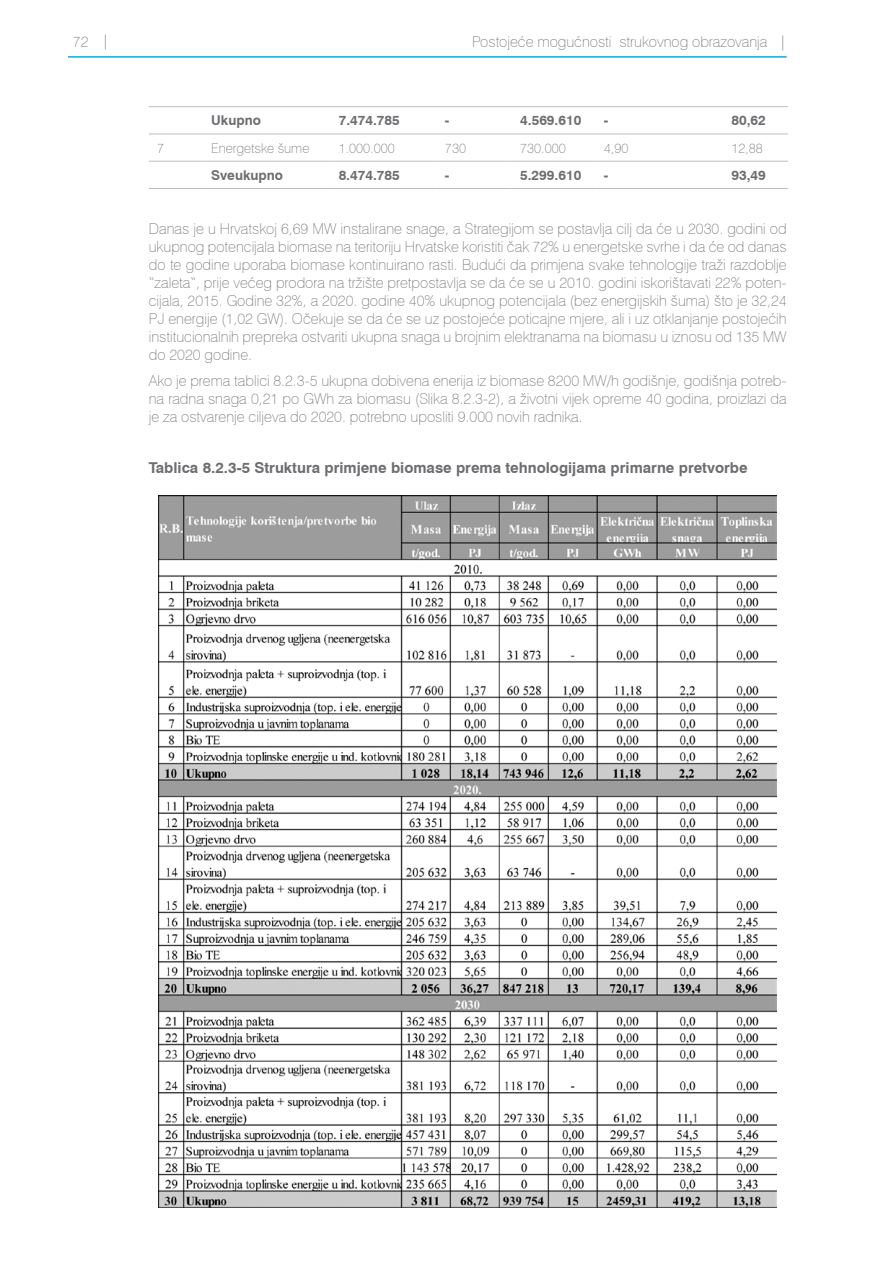
<style>
.page{position:relative;width:893px;height:1263px;background:#fff}
.page>*{position:absolute;margin:0;border:0;box-sizing:border-box;transform-origin:0 0}
.t1{font:100 15px/18px "Swiss 721 BT";color:#6d6e71;text-align:justify}
.t2{font:700 15px "Swiss 721 BT";color:#6d6e71}
.t3{font:700 13.5px "Swiss 721 BT";color:#6d6e71}
.t4{font:100 13.5px "Swiss 721 BT";color:#6d6e71}
</style>
<div class="page">
<hr style="left:68px;top:56px;width:719px;height:2px;background:#00aeef">
<hr style="left:149px;top:106px;width:54px;height:1px;background:#bcbec0">
<hr style="left:203px;top:106px;width:127px;height:1px;background:#bcbec0">
<hr style="left:330px;top:106px;width:106px;height:1px;background:#bcbec0">
<hr style="left:436px;top:106px;width:76px;height:1px;background:#bcbec0">
<hr style="left:512px;top:106px;width:83px;height:1px;background:#bcbec0">
<hr style="left:595px;top:106px;width:128px;height:1px;background:#bcbec0">
<hr style="left:723px;top:106px;width:65px;height:1px;background:#bcbec0">
<hr style="left:149px;top:134px;width:54px;height:1px;background:#bcbec0">
<hr style="left:203px;top:134px;width:127px;height:1px;background:#bcbec0">
<hr style="left:330px;top:134px;width:106px;height:1px;background:#bcbec0">
<hr style="left:436px;top:134px;width:76px;height:1px;background:#bcbec0">
<hr style="left:512px;top:134px;width:83px;height:1px;background:#bcbec0">
<hr style="left:595px;top:134px;width:128px;height:1px;background:#bcbec0">
<hr style="left:723px;top:134px;width:65px;height:1px;background:#bcbec0">
<hr style="left:149px;top:161px;width:54px;height:1px;background:#bcbec0">
<hr style="left:203px;top:161px;width:127px;height:1px;background:#bcbec0">
<hr style="left:330px;top:161px;width:106px;height:1px;background:#bcbec0">
<hr style="left:436px;top:161px;width:76px;height:1px;background:#bcbec0">
<hr style="left:512px;top:161px;width:83px;height:1px;background:#bcbec0">
<hr style="left:595px;top:161px;width:128px;height:1px;background:#bcbec0">
<hr style="left:723px;top:161px;width:65px;height:1px;background:#bcbec0">
<hr style="left:149px;top:188px;width:54px;height:1px;background:#bcbec0">
<hr style="left:203px;top:188px;width:127px;height:1px;background:#bcbec0">
<hr style="left:330px;top:188px;width:106px;height:1px;background:#bcbec0">
<hr style="left:436px;top:188px;width:76px;height:1px;background:#bcbec0">
<hr style="left:512px;top:188px;width:83px;height:1px;background:#bcbec0">
<hr style="left:595px;top:188px;width:128px;height:1px;background:#bcbec0">
<hr style="left:723px;top:188px;width:65px;height:1px;background:#bcbec0">
<img style="left:159px;top:495px;width:618px;height:713px">
<p class="t1" style="left:73px;top:33px;width:38px">72 |</p>
<p class="t1" style="left:472px;top:33px;width:316px">Postojeće mogućnosti strukovnog obrazovanja |</p>
<p class="t3" style="left:211px;top:111px;width:51px">Ukupno</p>
<p class="t3" style="left:339px;top:111px;width:63px">7.474.785</p>
<p class="t3" style="left:445px;top:111px;width:6px">-</p>
<p class="t3" style="left:520px;top:111px;width:63px">4.569.610</p>
<p class="t3" style="left:604px;top:111px;width:6px">-</p>
<p class="t3" style="left:731px;top:111px;width:36px">80,62</p>
<p class="t4" style="left:157px;top:140px;width:9px">7</p>
<p class="t4" style="left:211px;top:140px;width:100px">Energetske šume</p>
<p class="t4" style="left:339px;top:140px;width:58px">1.000.000</p>
<p class="t4" style="left:445px;top:140px;width:23px">730</p>
<p class="t4" style="left:520px;top:140px;width:47px">730.000</p>
<p class="t4" style="left:604px;top:140px;width:26px">4,90</p>
<p class="t4" style="left:731px;top:140px;width:33px">12,88</p>
<p class="t3" style="left:211px;top:166px;width:73px">Sveukupno</p>
<p class="t3" style="left:339px;top:166px;width:63px">8.474.785</p>
<p class="t3" style="left:445px;top:166px;width:6px">-</p>
<p class="t3" style="left:520px;top:166px;width:63px">5.299.610</p>
<p class="t3" style="left:604px;top:166px;width:6px">-</p>
<p class="t3" style="left:731px;top:166px;width:36px">93,49</p>
<p class="t1" style="left:149px;top:220px;width:639px">Danas je u Hrvatskoj 6,69 MW instalirane snage, a Strategijom se postavlja cilj da će u 2030. godini od ukupnog potencijala biomase na teritoriju Hrvatske koristiti čak 72% u energetske svrhe i da će od danas do te godine uporaba biomase kontinuirano rasti. Budući da primjena svake tehnologije traži razdoblje “zaleta“, prije većeg prodora na tržište pretpostavlja se da će se u 2010. godini iskorištavati 22% poten&shy;cijala, 2015. Godine 32%, a 2020. godine 40% ukupnog potencijala (bez energijskih šuma) što je 32,24<br>PJ energije (1,02 GW). Očekuje se da će se uz postojeće poticajne mjere, ali i uz otklanjanje postojećih institucionalnih prepreka ostvariti ukupna snaga u brojnim elektranama na biomasu u iznosu od 135 MW do 2020 godine.</p>
<p class="t1" style="left:149px;top:371px;width:639px">Ako je prema tablici 8.2.3-5 ukupna dobivena enerija iz biomase 8200 MW/h godišnje, godišnja potreb&shy;na radna snaga 0,21 po GWh za biomasu (Slika 8.2.3-2), a životni vijek opreme 40 godina, proizlazi da je za ostvarenje ciljeva do 2020. potrebno uposliti 9.000 novih radnika.</p>
<p class="t2" style="left:149px;top:457px;width:600px">Tablica 8.2.3-5 Struktura primjene biomase prema tehnologijama primarne pretvorbe</p>
</div>
